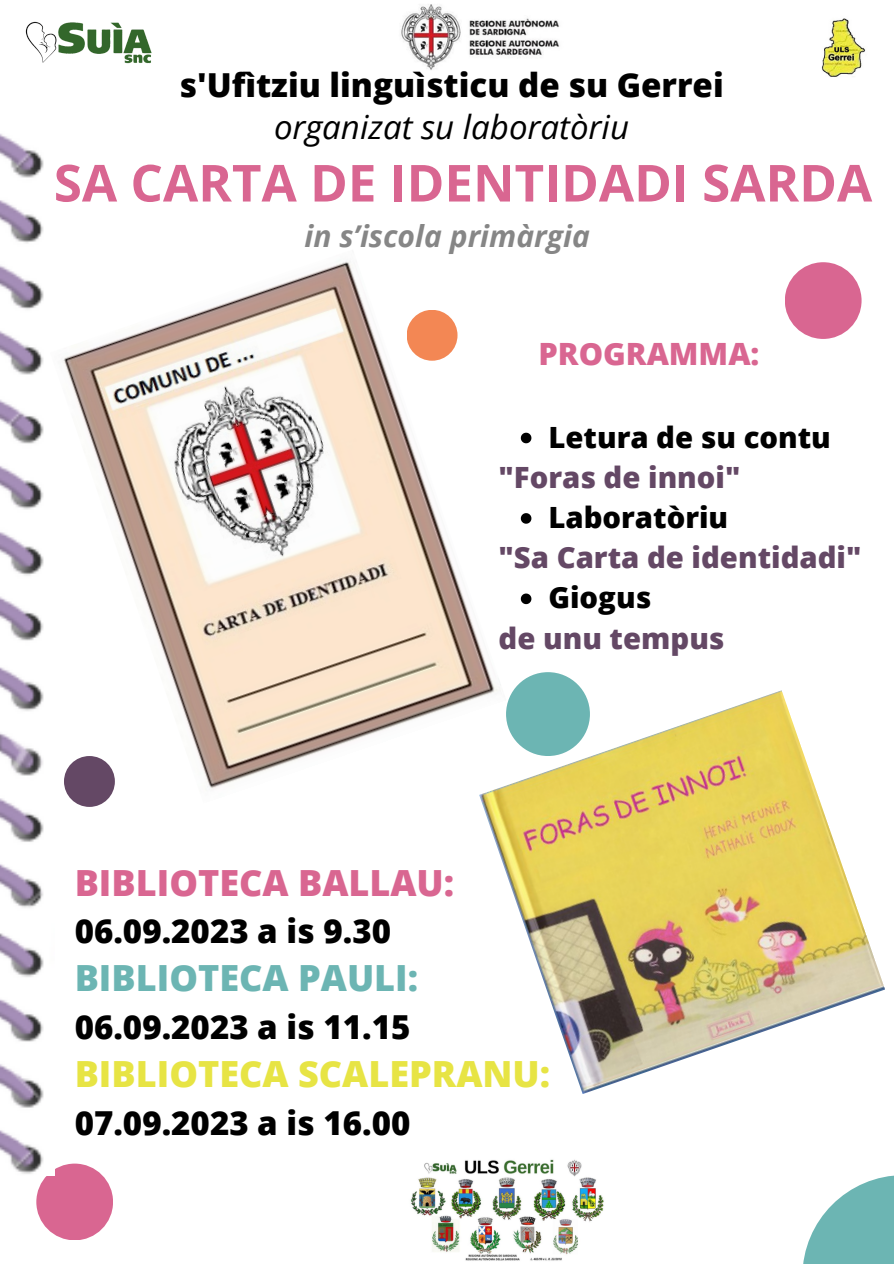
<style>
.page{position:relative;width:894px;height:1264px;background:#fff}
.page>*{position:absolute;margin:0;border:0;box-sizing:border-box;transform-origin:0 0}
.t1{font:700 51px "Open Sans";color:#d96691}
.t2{font:800 36px "Open Sans";color:#e7e444}
.t3{font:800 36px "Open Sans";color:#d96691}
.t4{font:800 36px "Open Sans";color:#6cb5b3}
.t5{font:800 33px "Open Sans";color:#000}
.t6{font:italic 33px "Open Sans";color:#000}
.t7{font:800 30.75px "Open Sans";color:#d96691}
.t8{font:italic 700 30px "Open Sans";color:#868686}
.t9{font:800 29.25px "Open Sans";color:#644865}
.t10{font:800 29.25px "Open Sans";color:#000}
</style>
<div class="page">
<div style="left:784px;top:262px;width:77px;height:77px;background:#d96691;border-radius:50%"></div>
<div style="left:64px;top:756px;width:51px;height:51px;background:#644865;border-radius:50%"></div>
<svg style="left:803px;top:1175px;width:90px;height:88px;fill:#6cb5b3"></svg>
<div style="left:36px;top:1163px;width:77px;height:77px;background:#d96691;border-radius:50%"></div>
<img style="left:25px;top:21px;width:127px;height:43px">
<img style="left:401px;top:4px;width:158px;height:66px">
<img style="left:821px;top:18px;width:45px;height:59px">
<img style="left:482px;top:690px;width:402px;height:404px">
<img style="left:410px;top:1159px;width:194px;height:102px">
<div style="left:506px;top:672px;width:83px;height:84px;background:#6cb5b3;border-radius:50%"></div>
<img style="left:0;top:133px;width:54px;height:1042px">
<img style="left:50px;top:249px;width:456px;height:554px">
<svg style="left:520px;top:433px;width:11px;height:10px"></svg>
<svg style="left:520px;top:513px;width:11px;height:10px"></svg>
<svg style="left:520px;top:593px;width:11px;height:11px"></svg>
<p class="t5" style="left:179px;top:62px;width:545px">s'Ufìtziu linguìsticu de su Gerrei</p>
<p class="t6" style="left:274px;top:104px;width:356px">organizat su laboratòriu</p>
<p class="t1" style="left:54px;top:147px;width:819px">SA CARTA DE IDENTIDADI SARDA</p>
<p class="t8" style="left:304px;top:215px;width:287px">in s’iscola primàrgia</p>
<p class="t7" style="left:538px;top:332px;width:222px">PROGRAMMA:</p>
<p class="t10" style="left:548px;top:416px;width:284px">Letura de su contu</p>
<p class="t9" style="left:498px;top:456px;width:243px">"Foras de innoi"</p>
<p class="t10" style="left:548px;top:496px;width:181px">Laboratòriu</p>
<p class="t9" style="left:498px;top:537px;width:364px">"Sa Carta de identidadi"</p>
<p class="t10" style="left:548px;top:577px;width:104px">Giogus</p>
<p class="t9" style="left:498px;top:617px;width:227px">de unu tempus</p>
<p class="t3" style="left:75px;top:857px;width:381px">BIBLIOTECA BALLAU:</p>
<p class="t5" style="left:75px;top:907px;width:318px">06.09.2023 a is 9.30</p>
<p class="t4" style="left:75px;top:953px;width:345px">BIBLIOTECA PAULI:</p>
<p class="t5" style="left:75px;top:1003px;width:337px">06.09.2023 a is 11.15</p>
<p class="t2" style="left:75px;top:1048px;width:477px">BIBLIOTECA SCALEPRANU:</p>
<p class="t5" style="left:75px;top:1099px;width:337px">07.09.2023 a is 16.00</p>
</div>
